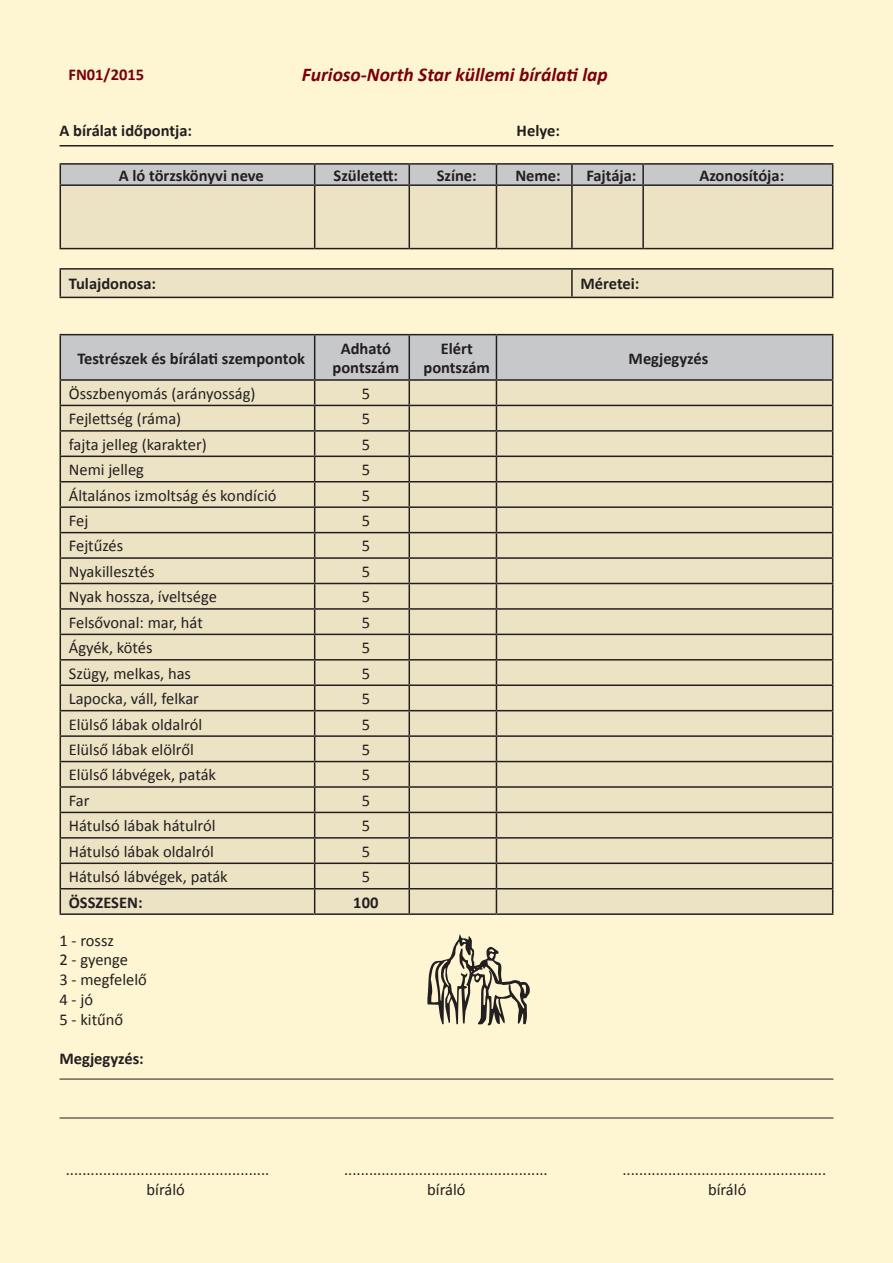
<style>
.page{position:relative;width:893px;height:1263px;background:#fef5d2}
.page>*{position:absolute;margin:0;border:0;box-sizing:border-box;transform-origin:0 0}
.t1{font:italic 700 19.5px "Calibri";color:#79000b}
.t2{font:16.5px/19.8px "Calibri";color:#231f20}
.t3{font:700 16.5px/19.8px "Calibri";color:#231f20;text-align:center}
.t4{font:700 16.5px "Calibri";color:#79000b}
</style>
<div class="page">
<hr style="left:60px;top:145px;width:773px;height:2px;background:#231f20">
<hr style="left:60px;top:1079px;width:773px;height:1px;background:#231f20">
<hr style="left:60px;top:1117px;width:773px;height:1px;background:#231f20">
<div style="left:61px;top:186px;width:771px;height:62px;background:#ece3c4"></div>
<hr style="left:314px;top:186px;width:1px;height:62px;background:#231f20">
<hr style="left:409px;top:186px;width:1px;height:62px;background:#231f20">
<hr style="left:496px;top:186px;width:1px;height:62px;background:#231f20">
<hr style="left:571px;top:186px;width:2px;height:62px;background:#231f20">
<hr style="left:642px;top:186px;width:2px;height:62px;background:#231f20">
<hr style="left:60px;top:186px;width:1px;height:62px;background:#231f20">
<hr style="left:832px;top:186px;width:1px;height:62px;background:#231f20">
<hr style="left:60px;top:248px;width:255px;height:1px;background:#231f20">
<hr style="left:315px;top:248px;width:94px;height:1px;background:#231f20">
<hr style="left:409px;top:248px;width:87px;height:1px;background:#231f20">
<hr style="left:496px;top:248px;width:76px;height:1px;background:#231f20">
<hr style="left:572px;top:248px;width:71px;height:1px;background:#231f20">
<hr style="left:643px;top:248px;width:190px;height:1px;background:#231f20">
<hr style="left:60px;top:163px;width:255px;height:2px;background:#231f20">
<hr style="left:315px;top:163px;width:94px;height:2px;background:#231f20">
<hr style="left:409px;top:163px;width:87px;height:2px;background:#231f20">
<hr style="left:496px;top:163px;width:76px;height:2px;background:#231f20">
<hr style="left:572px;top:163px;width:71px;height:2px;background:#231f20">
<hr style="left:643px;top:163px;width:190px;height:2px;background:#231f20">
<div style="left:60px;top:164px;width:773px;height:20px;background:#c7c8ca"></div>
<hr style="left:60px;top:184px;width:255px;height:2px;background:#231f20">
<hr style="left:315px;top:184px;width:94px;height:2px;background:#231f20">
<hr style="left:409px;top:184px;width:87px;height:2px;background:#231f20">
<hr style="left:496px;top:184px;width:76px;height:2px;background:#231f20">
<hr style="left:572px;top:184px;width:71px;height:2px;background:#231f20">
<hr style="left:643px;top:184px;width:190px;height:2px;background:#231f20">
<hr style="left:60px;top:268px;width:512px;height:2px;background:#231f20">
<hr style="left:60px;top:297px;width:512px;height:1px;background:#231f20">
<hr style="left:572px;top:268px;width:261px;height:2px;background:#231f20">
<svg style="left:60px;top:269px;width:773px;height:28px;background:#e4dbbd"></svg>
<hr style="left:572px;top:297px;width:261px;height:1px;background:#231f20">
<hr style="left:60px;top:913px;width:255px;height:2px;background:#231f20">
<hr style="left:315px;top:913px;width:94px;height:2px;background:#231f20">
<hr style="left:409px;top:913px;width:87px;height:2px;background:#231f20">
<hr style="left:496px;top:913px;width:337px;height:2px;background:#231f20">
<hr style="left:60px;top:334px;width:255px;height:1px;background:#231f20">
<hr style="left:315px;top:334px;width:94px;height:1px;background:#231f20">
<hr style="left:409px;top:334px;width:87px;height:1px;background:#231f20">
<hr style="left:496px;top:334px;width:337px;height:1px;background:#231f20">
<svg style="left:60px;top:335px;width:773px;height:578px;background:#dcd4ba"></svg>
<svg style="left:427px;top:934px;width:103px;height:91px"></svg>
<p class="t4" style="left:68px;top:64px;width:77px">FN01/2015</p>
<p class="t1" style="left:302px;top:62px;width:307px">Furioso-North Star küllemi bírálati lap</p>
<p class="t3" style="left:60px;top:120px;width:134px">A bírálat időpontja:</p>
<p class="t3" style="left:517px;top:120px;width:45px">Helye:</p>
<p class="t3" style="left:119px;top:165px;width:147px">A ló törzskönyvi neve</p>
<p class="t3" style="left:334px;top:165px;width:66px">Született:</p>
<p class="t3" style="left:437px;top:165px;width:42px">Színe:</p>
<p class="t3" style="left:515px;top:165px;width:47px">Neme:</p>
<p class="t3" style="left:586px;top:165px;width:52px">Fajtája:</p>
<p class="t3" style="left:699px;top:165px;width:86px">Azonosítója:</p>
<p class="t3" style="left:69px;top:274px;width:89px">Tulajdonosa:</p>
<p class="t3" style="left:580px;top:274px;width:61px">Méretei:</p>
<p class="t3" style="left:78px;top:348px;width:229px">Testrészek és bírálati szempontok</p>
<p class="t3" style="left:333px;top:338px;width:68px">Adható pontszám</p>
<p class="t3" style="left:423px;top:338px;width:68px">Elért pontszám</p>
<p class="t3" style="left:629px;top:348px;width:81px">Megjegyzés</p>
<p class="t2" style="left:69px;top:384px;width:188px">Összbenyomás (arányosság)</p>
<p class="t2" style="left:362px;top:384px;width:10px">5</p>
<p class="t2" style="left:69px;top:409px;width:114px">Fejlettség (ráma)</p>
<p class="t2" style="left:362px;top:409px;width:10px">5</p>
<p class="t2" style="left:69px;top:434px;width:140px">fajta jelleg (karakter)</p>
<p class="t2" style="left:362px;top:434px;width:10px">5</p>
<p class="t2" style="left:69px;top:460px;width:77px">Nemi jelleg</p>
<p class="t2" style="left:362px;top:460px;width:10px">5</p>
<p class="t2" style="left:69px;top:485px;width:209px">Általános izmoltság és kondíció</p>
<p class="t2" style="left:362px;top:485px;width:10px">5</p>
<p class="t2" style="left:69px;top:511px;width:21px">Fej</p>
<p class="t2" style="left:362px;top:511px;width:10px">5</p>
<p class="t2" style="left:69px;top:536px;width:56px">Fejtűzés</p>
<p class="t2" style="left:362px;top:536px;width:10px">5</p>
<p class="t2" style="left:69px;top:562px;width:87px">Nyakillesztés</p>
<p class="t2" style="left:362px;top:562px;width:10px">5</p>
<p class="t2" style="left:69px;top:587px;width:150px">Nyak hossza, íveltsége</p>
<p class="t2" style="left:362px;top:587px;width:10px">5</p>
<p class="t2" style="left:69px;top:612px;width:136px">Felsővonal: mar, hát</p>
<p class="t2" style="left:362px;top:612px;width:10px">5</p>
<p class="t2" style="left:69px;top:638px;width:85px">Ágyék, kötés</p>
<p class="t2" style="left:362px;top:638px;width:10px">5</p>
<p class="t2" style="left:69px;top:663px;width:124px">Szügy, melkas, has</p>
<p class="t2" style="left:362px;top:663px;width:10px">5</p>
<p class="t2" style="left:69px;top:689px;width:132px">Lapocka, váll, felkar</p>
<p class="t2" style="left:362px;top:689px;width:10px">5</p>
<p class="t2" style="left:69px;top:714px;width:135px">Elülső lábak oldalról</p>
<p class="t2" style="left:362px;top:714px;width:10px">5</p>
<p class="t2" style="left:69px;top:740px;width:127px">Elülső lábak elölről</p>
<p class="t2" style="left:362px;top:740px;width:10px">5</p>
<p class="t2" style="left:69px;top:765px;width:149px">Elülső lábvégek, paták</p>
<p class="t2" style="left:362px;top:765px;width:10px">5</p>
<p class="t2" style="left:69px;top:790px;width:22px">Far</p>
<p class="t2" style="left:362px;top:790px;width:10px">5</p>
<p class="t2" style="left:69px;top:816px;width:148px">Hátulsó lábak hátulról</p>
<p class="t2" style="left:362px;top:816px;width:10px">5</p>
<p class="t2" style="left:69px;top:841px;width:147px">Hátulsó lábak oldalról</p>
<p class="t2" style="left:362px;top:841px;width:10px">5</p>
<p class="t2" style="left:69px;top:867px;width:161px">Hátulsó lábvégek, paták</p>
<p class="t2" style="left:362px;top:867px;width:10px">5</p>
<p class="t3" style="left:69px;top:892px;width:75px">ÖSSZESEN:</p>
<p class="t3" style="left:353px;top:892px;width:27px">100</p>
<p class="t2" style="left:60px;top:930px;width:89px">1 - rossz<br>2 - gyenge<br>3 - megfelelő<br>4 - jó<br>5 - kitűnő</p>
<p class="t3" style="left:60px;top:1049px;width:86px">Megjegyzés:</p>
<p class="t2" style="left:66px;top:1160px;width:205px">.................................................</p>
<p class="t2" style="left:344px;top:1160px;width:205px">.................................................</p>
<p class="t2" style="left:622px;top:1160px;width:205px">.................................................</p>
<p class="t2" style="left:147px;top:1179px;width:40px">bíráló</p>
<p class="t2" style="left:427px;top:1179px;width:40px">bíráló</p>
<p class="t2" style="left:708px;top:1179px;width:40px">bíráló</p>
</div>
